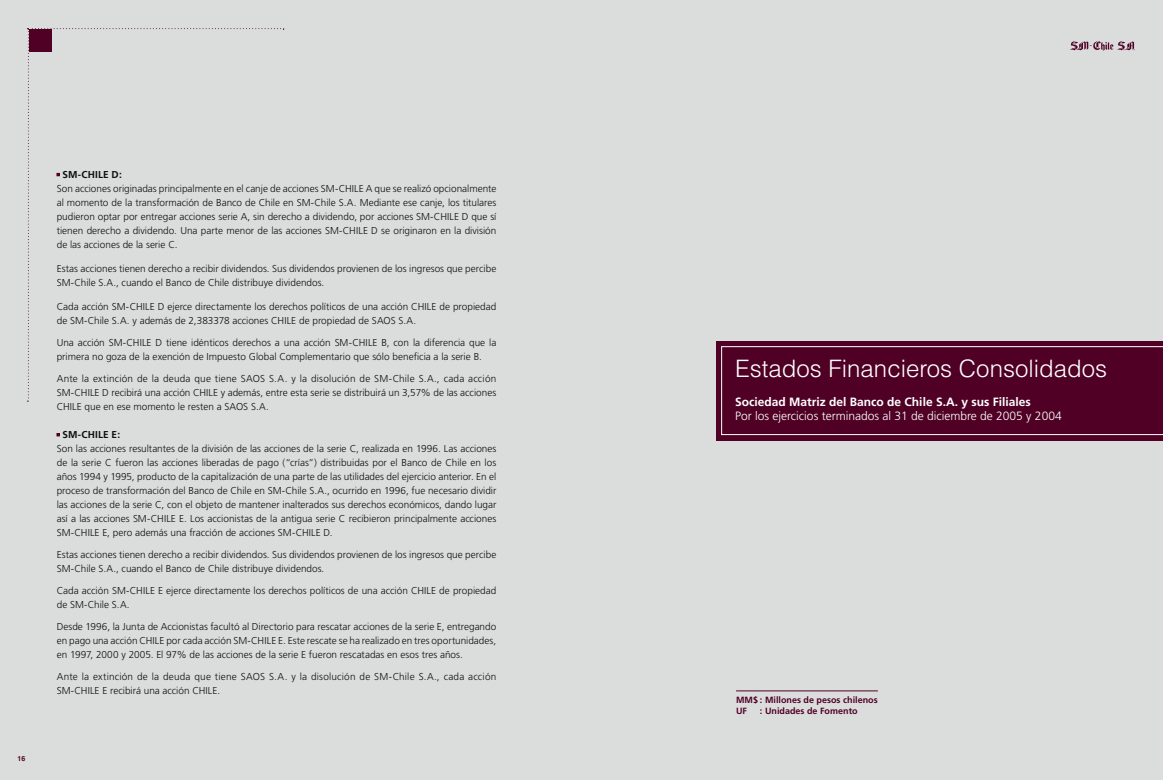
<style>
.page{position:relative;width:1163px;height:780px;background:#fff}
.page>*{position:absolute;margin:0;border:0;box-sizing:border-box;transform-origin:0 0}
.t1{font:300 24px "Helvetica";color:#fff}
.t2{font:300 12px "Frutiger";color:#fff}
.t3{font:700 12px "Frutiger";color:#fff}
.txt{font:300 10px/14px "Frutiger";color:#0f0f0f}
.txt-2{font:700 10px "Frutiger";letter-spacing:.015em;color:#0f0f0f}
.t4{font:700 9px "Frutiger";color:#500025}
.t5{font:700 7px "Helvetica";color:#500025}
</style>
<div class="page">
<div style="left:0;top:0;width:581px;height:780px;background:#dbdddd"></div>
<div style="left:581px;top:0;width:581px;height:780px;background:#dbdddd"></div>
<svg style="left:1070px;top:41px;width:64px;height:10px"></svg>
<svg style="left:28px;top:28px;width:256px;height:373px"></svg>
<div style="left:715px;top:341px;width:447px;height:99px;background:#500025"></div>
<svg style="left:721px;top:346px;width:441px;height:89px"></svg>
<hr style="left:736px;top:690px;width:141px;height:1px;background:#500025">
<p class="t5" style="left:17px;top:754px;width:9px">16</p>
<p class="txt-2" style="left:62px;top:169px;width:61px">SM-CHILE D:</p>
<p class="txt" style="left:57px;top:181px;width:441px;text-align:justify">Son acciones originadas principalmente en el canje de acciones SM-CHILE A que se realizó opcionalmente al momento de la transformación de Banco de Chile en SM-Chile S.A. Mediante ese canje, los titulares pudieron optar por entregar acciones serie A, sin derecho a dividendo, por acciones SM-CHILE D que sí tienen derecho a dividendo. Una parte menor de las acciones SM-CHILE D se originaron en la división de las acciones de la serie C.</p>
<p class="txt" style="left:57px;top:261px;width:441px">Estas acciones tienen derecho a recibir dividendos. Sus dividendos provienen de los ingresos que percibe<br>SM-Chile S.A., cuando el Banco de Chile distribuye dividendos.</p>
<p class="txt" style="left:57px;top:299px;width:441px">Cada acción SM-CHILE D ejerce directamente los derechos políticos de una acción CHILE de propiedad de SM-Chile S.A. y además de 2,383378 acciones CHILE de propiedad de SAOS S.A.</p>
<p class="txt" style="left:57px;top:335px;width:441px">Una acción SM-CHILE D tiene idénticos derechos a una acción SM-CHILE B, con la diferencia que la primera no goza de la exención de Impuesto Global Complementario que sólo beneficia a la serie B.</p>
<p class="txt" style="left:57px;top:371px;width:441px;text-align:justify">Ante la extinción de la deuda que tiene SAOS S.A. y la disolución de SM-Chile S.A., cada acción SM-CHILE D recibirá una acción CHILE y además, entre esta serie se distribuirá un 3,57% de las acciones CHILE que en ese momento le resten a SAOS S.A.</p>
<p class="txt-2" style="left:62px;top:429px;width:59px">SM-CHILE E:</p>
<p class="txt" style="left:57px;top:441px;width:441px;text-align:justify">Son las acciones resultantes de la división de las acciones de la serie C, realizada en 1996. Las acciones de la serie C fueron las acciones liberadas de pago (“crías”) distribuidas por el Banco de Chile en los años 1994 y 1995, producto de la capitalización de una parte de las utilidades del ejercicio anterior. En el proceso de transformación del Banco de Chile en SM-Chile S.A., ocurrido en 1996, fue necesario dividir las acciones de la serie C, con el objeto de mantener inalterados sus derechos económicos, dando lugar así a las acciones SM-CHILE E. Los accionistas de la antigua serie C recibieron principalmente acciones SM-CHILE E, pero además una fracción de acciones SM-CHILE D.</p>
<p class="txt" style="left:57px;top:547px;width:441px">Estas acciones tienen derecho a recibir dividendos. Sus dividendos provienen de los ingresos que percibe<br>SM-Chile S.A., cuando el Banco de Chile distribuye dividendos.</p>
<p class="txt" style="left:57px;top:583px;width:441px">Cada acción SM-CHILE E ejerce directamente los derechos políticos de una acción CHILE de propiedad de SM-Chile S.A.</p>
<p class="txt" style="left:57px;top:619px;width:441px;text-align:justify">Desde 1996, la Junta de Accionistas facultó al Directorio para rescatar acciones de la serie E, entregando en pago una acción CHILE por cada acción SM-CHILE E. Este rescate se ha realizado en tres oportunidades, en 1997, 2000 y 2005. El 97% de las acciones de la serie E fueron rescatadas en esos tres años.</p>
<p class="txt" style="left:57px;top:669px;width:441px">Ante la extinción de la deuda que tiene SAOS S.A. y la disolución de SM-Chile S.A., cada acción<br>SM-CHILE E recibirá una acción CHILE.</p>
<p class="t1" style="left:735px;top:353px;width:373px">Estados Financieros Consolidados</p>
<p class="t3" style="left:735px;top:395px;width:297px">Sociedad Matriz del Banco de Chile S.A. y sus Filiales</p>
<p class="t2" style="left:735px;top:409px;width:328px">Por los ejercicios terminados al 31 de diciembre de 2005 y 2004</p>
<p class="t4" style="left:736px;top:694px;width:143px">MM$ : Millones de pesos chilenos</p>
<p class="t4" style="left:736px;top:705px;width:12px">UF</p>
<p class="t4" style="left:759px;top:705px;width:99px">: Unidades de Fomento</p>
</div>
